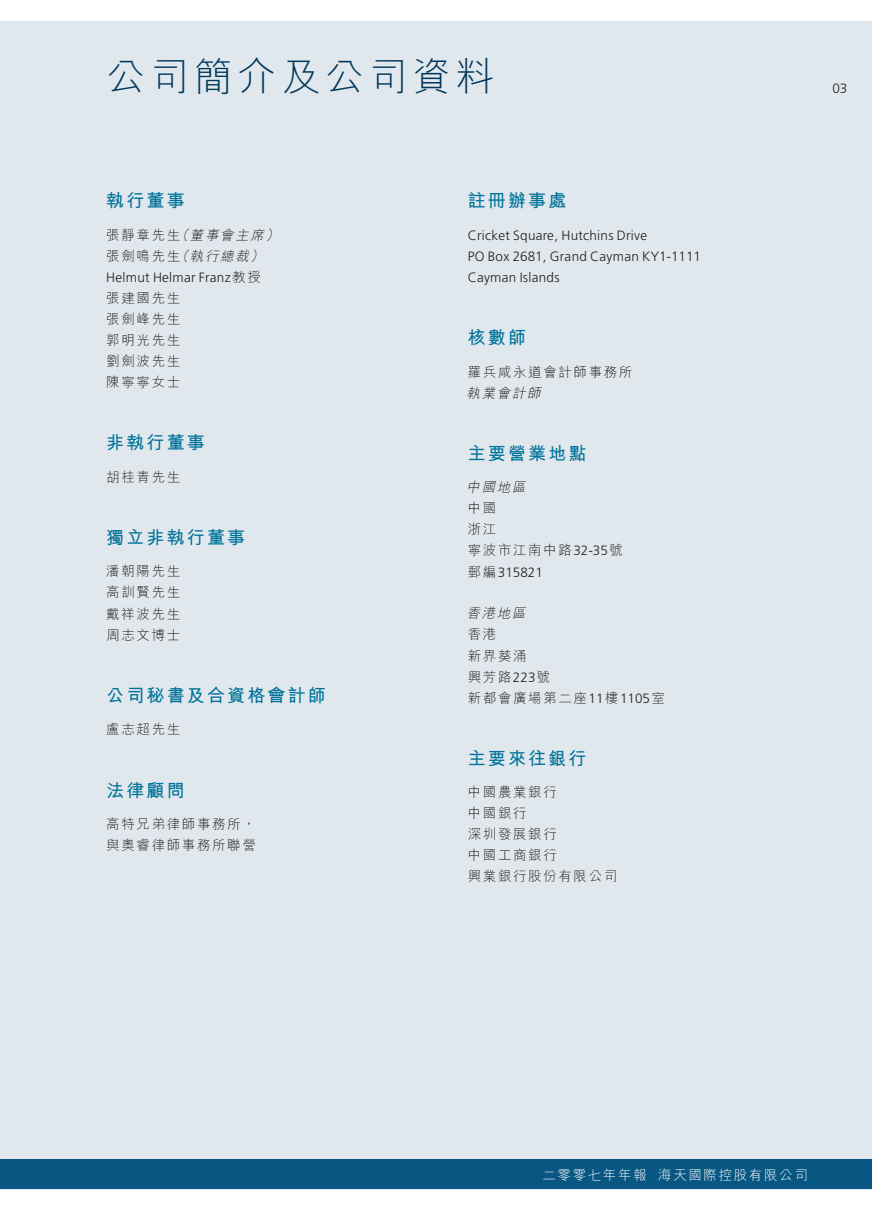
<style>
.page{position:relative;width:893px;height:1212px;background:#fff}
.page>*{position:absolute;margin:0;border:0;box-sizing:border-box;transform-origin:0 0}
.t1{font:300 39px "M Hei HK";letter-spacing:.12em;color:#00375c}
.t2{font:700 18px "M Hei HK";letter-spacing:.12em;color:#00739a}
.t3{font:300 13.5px/21px "M Hei HK";letter-spacing:.12em;color:#231f20}
.t4{font:300 13.5px/21px "Frutiger LT Std";letter-spacing:.02em;color:#231f20}
.t5{font:italic 300 13.5px/21px "M Hei HK";color:#231f20}
.t6{font:300 13.5px "M Hei HK";letter-spacing:.12em;color:#fff}
.s1{font-style:normal}
.s2{font-family:"M Hei HK"}
.s3{font-family:"Frutiger LT Std"}
</style>
<div class="page">
<div style="left:0;top:21px;width:872px;height:1168px;background:#e1e8ed"></div>
<div style="left:0;top:1159px;width:227px;height:29px;background:#085782"></div>
<div style="left:203px;top:1159px;width:669px;height:29px;background:#085782"></div>
<h1 class="t1" style="left:106px;top:62px;width:390px">公司簡介及公司資料</h1>
<h2 class="t2" style="left:106px;top:194px;width:80px">執行董事</h2>
<p class="t5" style="left:106px;top:226px;width:177px"><span class="s1">張靜章先生</span>（董事會主席）<span class="s1">張劍鳴先生</span>（執行總裁）</p>
<p class="t4" style="left:106px;top:267px;width:156px">Helmut Helmar Franz<span class="s2">教授</span></p>
<p class="t3" style="left:106px;top:289px;width:75px;text-align:justify">張建國先生張劍峰先生郭明光先生劉劍波先生陳寧寧女士</p>
<h2 class="t2" style="left:106px;top:436px;width:100px">非執行董事</h2>
<p class="t3" style="left:106px;top:468px;width:75px">胡桂青先生</p>
<h2 class="t2" style="left:106px;top:531px;width:140px">獨立非執行董事</h2>
<p class="t3" style="left:106px;top:563px;width:75px;text-align:justify">潘朝陽先生高訓賢先生戴祥波先生周志文博士</p>
<h2 class="t2" style="left:106px;top:689px;width:221px">公司秘書及合資格會計師</h2>
<p class="t3" style="left:106px;top:721px;width:75px">盧志超先生</p>
<h2 class="t2" style="left:106px;top:783px;width:80px">法律顧問</h2>
<p class="t3" style="left:106px;top:815px;width:151px">高特兄弟律師事務所，與奧睿律師事務所聯營</p>
<h2 class="t2" style="left:468px;top:194px;width:100px">註冊辦事處</h2>
<p class="t4" style="left:468px;top:225px;width:235px">Cricket Square, Hutchins Drive<br>PO Box 2681, Grand Cayman KY1-1111<br>Cayman Islands</p>
<h2 class="t2" style="left:468px;top:331px;width:60px">核數師</h2>
<p class="t3" style="left:468px;top:363px;width:166px">羅兵咸永道會計師事務所</p>
<p class="t5" style="left:467px;top:384px;width:78px">執業會計師</p>
<h2 class="t2" style="left:468px;top:447px;width:120px">主要營業地點</h2>
<p class="t5" style="left:467px;top:479px;width:63px">中國地區</p>
<p class="t3" style="left:468px;top:500px;width:157px">中國<br>浙江<br>寧波市江南中路<span class="s3">32-35</span>號</p>
<p class="t4" style="left:468px;top:562px;width:77px"><span class="s2">郵編</span>315821</p>
<p class="t5" style="left:467px;top:605px;width:63px">香港地區</p>
<p class="t3" style="left:468px;top:626px;width:199px">香港<br>新界葵涌<br>興芳路<span class="s3">223</span>號<br>新都會廣場第二座<span class="s3">11</span>樓<span class="s3">1105</span>室</p>
<h2 class="t2" style="left:468px;top:752px;width:120px">主要來往銀行</h2>
<p class="t3" style="left:468px;top:784px;width:151px">中國農業銀行<br>中國銀行<br>深圳發展銀行<br>中國工商銀行<br>興業銀行股份有限公司</p>
<p class="t4" style="left:832px;top:79px;width:16px">03</p>
<p class="t6" style="left:542px;top:1169px;width:267px">二零零七年年報 海天國際控股有限公司</p>
</div>
